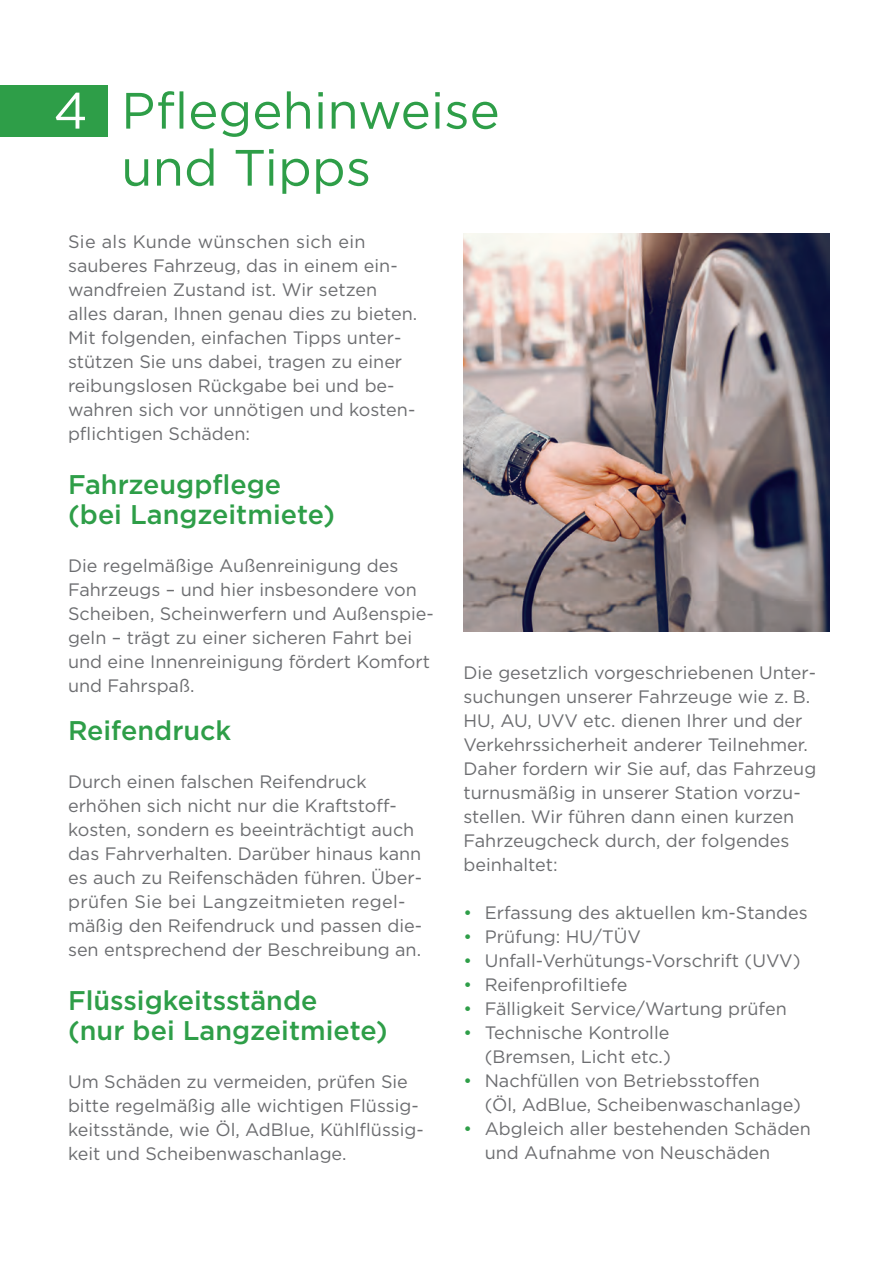
<style>
.page{position:relative;width:893px;height:1263px;background:#fff}
.page>*{position:absolute;margin:0;border:0;box-sizing:border-box;transform-origin:0 0}
.t1{font:51px/57px "Gotham";color:#2e9e48}
.t2{font:51px "Gotham";color:#fff}
.t3{font:500 27px/30px "Gotham";color:#2e9e48}
.t4{font:18px/24px "Gotham";color:#6c6d70}
.s1{color:#2e9e48}
</style>
<div class="page">
<div style="left:0;top:85px;width:107px;height:51px;background:#2e9e48"></div>
<img style="left:463px;top:234px;width:366px;height:397px">
<h1 class="t2" style="left:54px;top:78px;width:36px">4</h1>
<h1 class="t1" style="left:121px;top:81px;width:380px">Pflegehinweise und Tipps</h1>
<p class="t4" style="left:68px;top:230px;width:351px">Sie als Kunde wünschen sich ein sauberes Fahrzeug, das in einem ein&shy;wandfreien Zustand ist. Wir setzen alles daran, Ihnen genau dies zu bieten.<br>Mit folgenden, einfachen Tipps unter&shy;stützen Sie uns dabei, tragen zu einer reibungslosen Rückgabe bei und be&shy;wahren sich vor unnötigen und kosten&shy;pflichtigen Schäden:</p>
<h2 class="t3" style="left:68px;top:469px;width:269px">Fahrzeugpflege (bei Langzeitmiete)</h2>
<p class="t4" style="left:68px;top:554px;width:367px">Die regelmäßige Außenreinigung des Fahrzeugs – und hier insbesondere von Scheiben, Scheinwerfern und Außenspie&shy;geln – trägt zu einer sicheren Fahrt bei und eine Innenreinigung fördert Komfort und Fahrspaß.</p>
<h2 class="t3" style="left:68px;top:715px;width:165px">Reifendruck</h2>
<p class="t4" style="left:68px;top:770px;width:356px">Durch einen falschen Reifendruck erhöhen sich nicht nur die Kraftstoff&shy;kosten, sondern es beeinträchtigt auch das Fahrverhalten. Darüber hinaus kann es auch zu Reifenschäden führen. Über&shy;prüfen Sie bei Langzeitmieten regel&shy;mäßig den Reifendruck und passen die&shy;sen entsprechend der Beschreibung an.</p>
<h2 class="t3" style="left:68px;top:985px;width:321px">Flüssigkeitsstände<br>(nur bei Langzeitmiete)</h2>
<p class="t4" style="left:68px;top:1070px;width:357px">Um Schäden zu vermeiden, prüfen Sie bitte regelmäßig alle wichtigen Flüssig&shy;keitsstände, wie Öl, AdBlue, Kühlflüssig&shy;keit und Scheibenwaschanlage.</p>
<p class="t4" style="left:463px;top:661px;width:354px">Die gesetzlich vorgeschriebenen Unter&shy;suchungen unserer Fahrzeuge wie z. B.<br>HU, AU, UVV etc. dienen Ihrer und der Verkehrssicherheit anderer Teilnehmer.<br>Daher fordern wir Sie auf, das Fahrzeug turnusmäßig in unserer Station vorzu&shy;stellen. Wir führen dann einen kurzen Fahrzeugcheck durch, der folgendes beinhaltet:</p>
<p class="t4" style="left:463px;top:901px;width:346px"><span class="s1">•</span> Erfassung des aktuellen km-Standes</p>
<p class="t4" style="left:463px;top:925px;width:179px"><span class="s1">•</span> Prüfung: HU/TÜV</p>
<p class="t4" style="left:463px;top:949px;width:339px"><span class="s1">•</span> Unfall-Verhütungs-Vorschrift (UVV)</p>
<p class="t4" style="left:463px;top:973px;width:165px"><span class="s1">•</span> Reifenprofiltiefe</p>
<p class="t4" style="left:463px;top:997px;width:325px"><span class="s1">•</span> Fälligkeit Service/Wartung prüfen</p>
<p class="t4" style="left:463px;top:1021px;width:209px;text-align:right"><span class="s1">•</span> Technische Kontrolle (Bremsen, Licht etc.)</p>
<p class="t4" style="left:485px;top:1069px;width:318px;text-indent:-21px"><span class="s1">•</span> Nachfüllen von Betriebsstoffen<br>(Öl, AdBlue, Scheibenwaschanlage)</p>
<p class="t4" style="left:485px;top:1117px;width:328px;text-indent:-21px"><span class="s1">•</span> Abgleich aller bestehenden Schäden und Aufnahme von Neuschäden</p>
</div>
